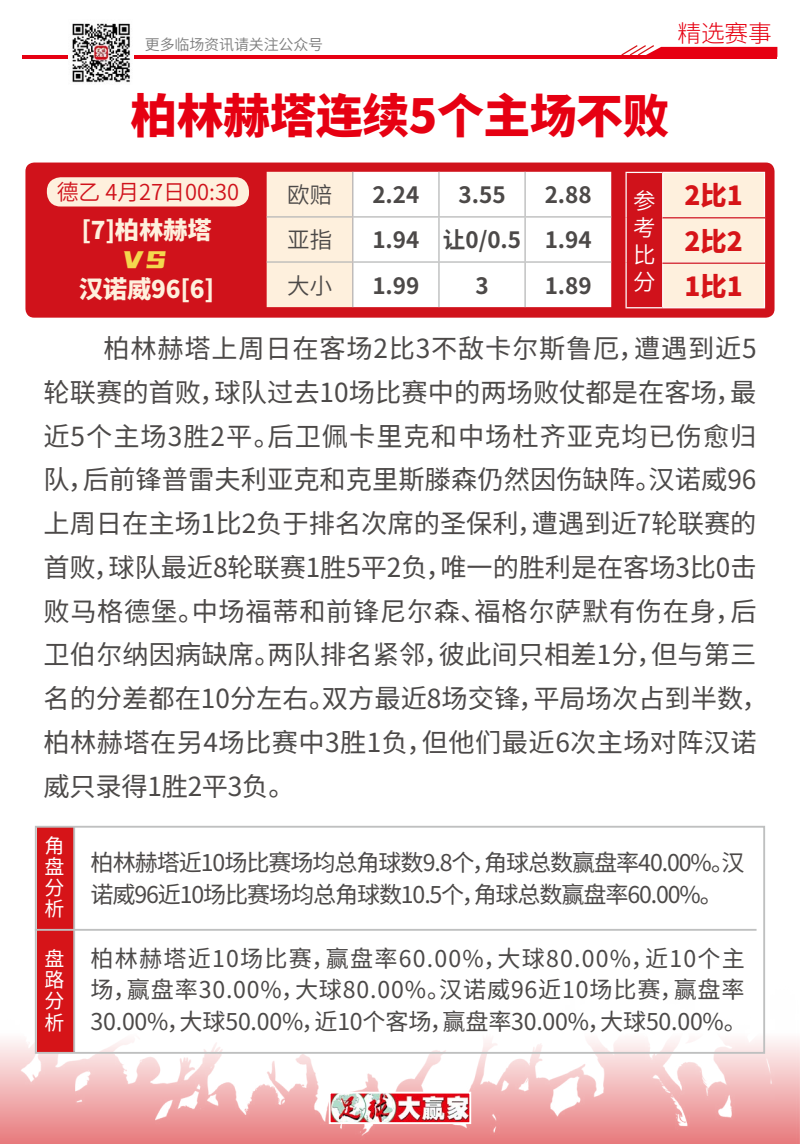
<style>
.page{position:relative;width:800px;height:1144px;background:#fff}
.page>*{position:absolute;margin:0;border:0;box-sizing:border-box;transform-origin:0 0}
.t1{font:900 46.88px "Noto Sans Hans";letter-spacing:-.01em;color:#e60012}
.t2{font:30px "You She Biao Ti Hei";color:#f4d74e}
.t3{font:26.25px/43.8px "Noto Sans Hans";color:#4c4948}
.t4{font:900 26.25px/45.1px "Noto Sans Hans";color:#d61418;text-align:justify}
.t5{font:900 24.38px "Noto Sans Hans";letter-spacing:-.01em;color:#fef0dd}
.t6{font:300 23.75px "Noto Sans Hans";color:#e60012}
.t7{font:23.12px/31.5px "Noto Sans Hans";letter-spacing:-.045em;color:#4c4948}
.t8{font:700 22.5px "Noto Sans Hans";color:#4c4948}
.t9{font:600 22.5px "Noto Sans Hans";color:#4c4948}
.t10{font:600 22.5px/27px "Noto Sans Hans";color:#fff;text-align:justify}
.t11{font:600 21.88px "Noto Sans Hans";color:#d0121b}
.t12{font:20px/21.2px "Noto Sans Hans";color:#fff;text-align:justify}
.t13{font:600 15px "Noto Sans Hans";letter-spacing:-.01em;color:#7d7d7d}
</style>
<div class="page">
<hr style="left:22px;top:55px;width:755px;height:4px;background:#e60012">
<svg style="left:621px;top:45px;width:156px;height:10px"></svg>
<img style="left:68px;top:23px;width:66px;height:60px">
<div style="left:25px;top:162px;width:750px;height:156px;background:#d0121b;border-radius:9px"></div>
<img style="left:0;top:928px;width:800px;height:216px">
<img style="left:332px;top:1094px;width:136px;height:27px">
<div style="left:329px;top:1091px;width:142px;height:33px;border:2px solid #fff"></div>
<svg style="left:267px;top:172px;width:344px;height:135px;background:#fefaf6"></svg>
<hr style="left:352px;top:172px;width:1px;height:44px;background:#b5b6b6">
<hr style="left:438px;top:172px;width:2px;height:44px;background:#b5b6b6">
<hr style="left:524px;top:172px;width:2px;height:44px;background:#b5b6b6">
<hr style="left:267px;top:216px;width:86px;height:1px;background:#b5b6b6">
<hr style="left:353px;top:216px;width:86px;height:1px;background:#b5b6b6">
<hr style="left:352px;top:217px;width:1px;height:44px;background:#b5b6b6">
<hr style="left:439px;top:216px;width:86px;height:1px;background:#b5b6b6">
<hr style="left:438px;top:217px;width:2px;height:44px;background:#b5b6b6">
<hr style="left:525px;top:216px;width:86px;height:1px;background:#b5b6b6">
<hr style="left:524px;top:217px;width:2px;height:44px;background:#b5b6b6">
<hr style="left:267px;top:261px;width:86px;height:2px;background:#b5b6b6">
<hr style="left:353px;top:261px;width:86px;height:2px;background:#b5b6b6">
<hr style="left:352px;top:263px;width:1px;height:44px;background:#b5b6b6">
<hr style="left:439px;top:261px;width:86px;height:2px;background:#b5b6b6">
<hr style="left:438px;top:263px;width:2px;height:44px;background:#b5b6b6">
<hr style="left:525px;top:261px;width:86px;height:2px;background:#b5b6b6">
<hr style="left:524px;top:263px;width:2px;height:44px;background:#b5b6b6">
<div style="left:663px;top:173px;width:101px;height:134px;background:#fef0dd"></div>
<hr style="left:625px;top:172px;width:38px;height:1px;background:#fff">
<hr style="left:625px;top:173px;width:2px;height:44px;background:#fff">
<hr style="left:663px;top:172px;width:102px;height:1px;background:#fff">
<hr style="left:662px;top:173px;width:1px;height:44px;background:#fff">
<hr style="left:764px;top:173px;width:1px;height:44px;background:#fff">
<hr style="left:625px;top:217px;width:2px;height:46px;background:#fff">
<hr style="left:662px;top:218px;width:1px;height:44px;background:#fff">
<hr style="left:764px;top:218px;width:1px;height:44px;background:#fff">
<hr style="left:625px;top:263px;width:2px;height:44px;background:#fff">
<hr style="left:662px;top:263px;width:1px;height:44px;background:#fff">
<hr style="left:764px;top:263px;width:1px;height:44px;background:#fff">
<hr style="left:625px;top:307px;width:38px;height:1px;background:#fff">
<hr style="left:663px;top:307px;width:102px;height:1px;background:#fff">
<svg style="left:90px;top:825px;width:656px;height:1px"></svg>
<svg style="left:90px;top:945px;width:655px;height:26px"></svg>
<svg style="left:90px;top:977px;width:655px;height:25px"></svg>
<svg style="left:90px;top:1008px;width:643px;height:26px"></svg>
<div style="left:47px;top:177px;width:202px;height:29px;background:#fef0dd;border-radius:14px"></div>
<div style="left:38px;top:829px;width:35px;height:222px;background:#d61418"></div>
<hr style="left:35px;top:929px;width:722px;height:2px;background:#bfc0c0">
<hr style="left:73px;top:826px;width:2px;height:226px;background:#bfc0c0">
<div style="left:35px;top:826px;width:730px;height:228px;border:2px solid #bfc0c0"></div>
<hr style="left:662px;top:217px;width:103px;height:1px;background:#d0121b">
<hr style="left:662px;top:262px;width:103px;height:2px;background:#d0121b">
<p class="t13" style="left:145px;top:36px;width:180px">更多临场资讯请关注公众号</p>
<p class="t6" style="left:678px;top:20px;width:96px">精选赛事</p>
<h1 class="t1" style="left:130px;top:89px;width:541px">柏林赫塔连续5个主场不败</h1>
<p class="t11" style="left:57px;top:180px;width:184px">德乙 4月27日00:30</p>
<p class="t5" style="left:81px;top:216px;width:132px">[7]柏林赫塔</p>
<p class="t5" style="left:79px;top:275px;width:137px">汉诺威96[6]</p>
<p class="t2" style="left:123px;top:241px;width:46px">VS</p>
<p class="t9" style="left:287px;top:182px;width:47px">欧赔</p>
<p class="t8" style="left:372px;top:182px;width:49px">2.24</p>
<p class="t8" style="left:459px;top:182px;width:49px">3.55</p>
<p class="t8" style="left:545px;top:182px;width:49px">2.88</p>
<p class="t9" style="left:287px;top:227px;width:47px">亚指</p>
<p class="t8" style="left:372px;top:227px;width:221px">1.94 让0/0.5 1.94</p>
<p class="t9" style="left:287px;top:273px;width:46px">大小</p>
<p class="t8" style="left:372px;top:273px;width:49px">1.99</p>
<p class="t8" style="left:475px;top:273px;width:15px">3</p>
<p class="t8" style="left:545px;top:273px;width:49px">1.89</p>
<p class="t10" style="left:633px;top:187px;width:24px">参考比分</p>
<p class="t4" style="left:685px;top:174px;width:60px">2比1<br>2比2<br>1比1</p>
<p class="t3" style="left:43px;top:327px;width:726px;text-indent:60px">柏林赫塔上周日在客场2比3不敌卡尔斯鲁厄，遭遇到近5轮联赛的首败，球队过去10场比赛中的两场败仗都是在客场，最近5个主场3胜2平。后卫佩卡里克和中场杜齐亚克均已伤愈归队，后前锋普雷夫利亚克和克里斯滕森仍然因伤缺阵。汉诺威96上周日在主场1比2负于排名次席的圣保利，遭遇到近7轮联赛的首败，球队最近8轮联赛1胜5平2负，唯一的胜利是在客场3比0击败马格德堡。中场福蒂和前锋尼尔森、福格尔萨默有伤在身，后卫伯尔纳因病缺席。两队排名紧邻，彼此间只相差1分，但与第三名的分差都在10分左右。双方最近8场交锋，平局场次占到半数，柏林赫塔在另4场比赛中3胜1负，但他们最近6次主场对阵汉诺威只录得1胜2平3负。</p>
<p class="t12" style="left:44px;top:835px;width:21px">角盘分析</p>
<p class="t12" style="left:44px;top:948px;width:21px">盘路分析</p>
<p class="t7" style="left:91px;top:847px;width:655px">柏林赫塔近10场比赛场均总角球数9.8个，角球总数赢盘率40.00%。汉诺威96近10场比赛场均总角球数10.5个，角球总数赢盘率60.00%。</p>
<p class="t7" style="left:91px;top:943px;width:658px;text-align:justify">柏林赫塔近10场比赛，赢盘率60.00%，大球80.00%，近10个主场，赢盘率30.00%，大球80.00%。汉诺威96近10场比赛，赢盘率30.00%，大球50.00%，近10个客场，赢盘率30.00%，大球50.00%。</p>
</div>
